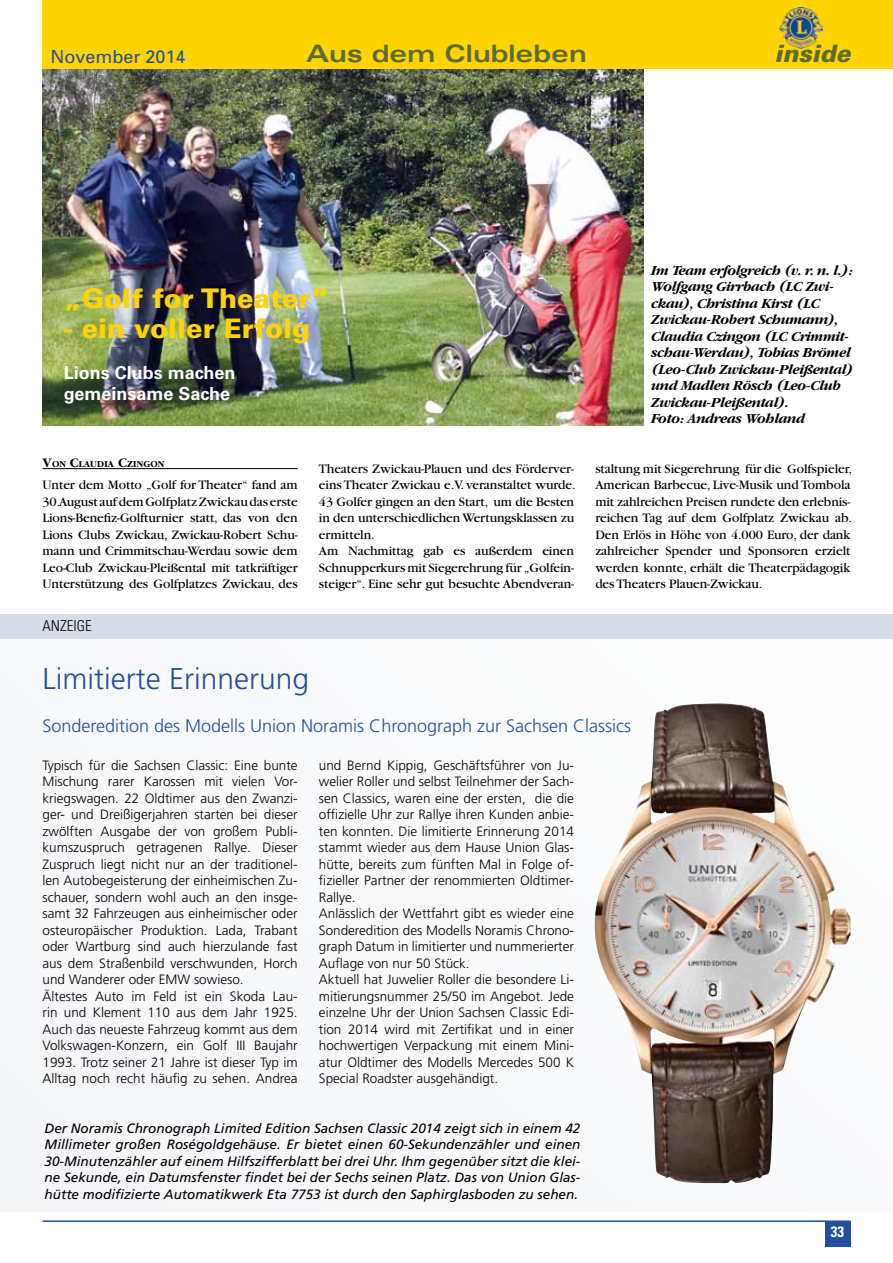
<style>
.page{position:relative;width:893px;height:1263px;background:#fff}
.page>*{position:absolute;margin:0;border:0;box-sizing:border-box;transform-origin:0 0}
.t1{font:300 30px "Frutiger";color:#214f9b}
.t2{font:900 27px "Univers LT";color:#ffd400}
.t3{font:700 expanded 24px "Univers LT";color:#5a6c31}
.t4{font:italic 900 24px "Univers LT";color:#5a6c31}
.t5{font:300 18px "Frutiger";color:#214f9b}
.t6{font:700 18px/21px "Univers LT";color:#fff}
.t7{font:18px "Univers";color:#214f9b}
.t8{font:300 condensed 15px "Univers";color:#000}
.t9{font:700 condensed 15px "Univers LT";color:#fff}
.t10{font:300 13.5px/16.5px "Frutiger LT";color:#000}
.t11{font:13.5px/16.5px "Garamond LT";letter-spacing:-.005em;color:#000}
.t12{font:italic 13.5px/16.5px "Frutiger";color:#000;text-align:justify}
.t13{font:italic 700 12.75px/16.5px "Garamond ITCBQ";letter-spacing:-.01em;color:#000}
.t14{font:700 8.4px "Garamond ITCBQ";letter-spacing:.02em;color:#000}
.s1{font-size:12px}
</style>
<div class="page">
<hr style="left:43px;top:1220px;width:807px;height:2px;background:#214f9b">
<div style="left:825px;top:1221px;width:25px;height:26px;background:#214f9b"></div>
<div style="left:0;top:639px;width:893px;height:573px;background:#f8f9fa"></div>
<img style="left:43px;top:68px;width:600px;height:357px">
<div style="left:43px;top:0;width:850px;height:68px;background:#ffd400"></div>
<img style="left:780px;top:8px;width:42px;height:40px">
<hr style="left:43px;top:468px;width:255px;height:1px;background:#000">
<div style="left:0;top:614px;width:893px;height:24px;background:#d7dde7"></div>
<img style="left:594px;top:704px;width:256px;height:479px">
<h3 class="t7" style="left:50px;top:46px;width:137px">November 2014</h3>
<h3 class="t3" style="left:306px;top:40px;width:282px">Aus dem Clubleben</h3>
<h3 class="t4" style="left:774px;top:38px;width:78px">inside</h3>
<h2 class="t2" style="left:64px;top:281px;width:266px">„Golf for Theater“</h2>
<h2 class="t2" style="left:64px;top:311px;width:248px">- ein voller Erfolg</h2>
<h3 class="t6" style="left:64px;top:362px;width:173px">Lions Clubs machen gemeinsame Sache</h3>
<p class="t13" style="left:651px;top:262px;width:204px">Im Team erfolgreich (v. r. n. l.):<br>Wolfgang Girrbach (LC Zwi&shy;ckau), Christina Kirst (LC<br>Zwickau-Robert Schumann),<br>Claudia Czingon (LC Crimmit&shy;schau-Werdau), Tobias Brömel (Leo-Club Zwickau-Pleißental) und Madlen Rösch (Leo-Club<br>Zwickau-Pleißental).<br>Foto: Andreas Wohland</p>
<p class="t14" style="left:43px;top:459px;width:123px"><span class="s1">V</span>ON <span class="s1">C</span>LAUDIA <span class="s1">C</span>ZINGON</p>
<p class="t11" style="left:43px;top:477px;width:257px;text-align:justify">Unter dem Motto „Golf for Theater“ fand am 30.August auf dem Golfplatz Zwickau das erste Lions-Benefiz-Golfturnier statt, das von den Lions Clubs Zwickau, Zwickau-Robert Schu&shy;mann und Crimmitschau-Werdau sowie dem Leo-Club Zwickau-Pleißental mit tatkräftiger Unterstützung des Golfplatzes Zwickau, des</p>
<p class="t8" style="left:43px;top:617px;width:51px">ANZEIGE</p>
<p class="t11" style="left:319px;top:460px;width:258px">Theaters Zwickau-Plauen und des Förderver&shy;eins Theater Zwickau e.V. veranstaltet wurde.<br>43 Golfer gingen an den Start, um die Besten in den unterschiedlichen Wertungsklassen zu ermitteln.<br>Am Nachmittag gab es außerdem einen Schnupperkurs mit Siegerehrung für „Golfein&shy;steiger“. Eine sehr gut besuchte Abendveran-</p>
<p class="t11" style="left:595px;top:460px;width:258px">staltung mit Siegerehrung für die Golfspieler, American Barbecue, Live-Musik und Tombola mit zahlreichen Preisen rundete den erlebnis&shy;reichen Tag auf dem Golfplatz Zwickau ab.<br>Den Erlös in Höhe von 4.000 Euro, der dank zahlreicher Spender und Sponsoren erzielt werden konnte, erhält die Theaterpädagogik des Theaters Plauen-Zwickau.</p>
<h1 class="t1" style="left:43px;top:662px;width:268px">Limitierte Erinnerung</h1>
<h3 class="t5" style="left:43px;top:715px;width:590px">Sonderedition des Modells Union Noramis Chronograph zur Sachsen Classics</h3>
<p class="t10" style="left:43px;top:757px;width:257px">Typisch für die Sachsen Classic: Eine bunte Mischung rarer Karossen mit vielen Vor&shy;kriegswagen. 22 Oldtimer aus den Zwanzi&shy;ger- und Dreißigerjahren starten bei dieser zwölften Ausgabe der von großem Publi&shy;kumszuspruch getragenen Rallye. Dieser Zuspruch liegt nicht nur an der traditionel&shy;len Autobegeisterung der einheimischen Zu&shy;schauer, sondern wohl auch an den insge&shy;samt 32 Fahrzeugen aus einheimischer oder osteuropäischer Produktion. Lada, Trabant oder Wartburg sind auch hierzulande fast aus dem Straßenbild verschwunden, Horch und Wanderer oder EMW sowieso.<br>Ältestes Auto im Feld ist ein Skoda Lau&shy;rin und Klement 110 aus dem Jahr 1925.<br>Auch das neueste Fahrzeug kommt aus dem Volkswagen-Konzern, ein Golf III Baujahr 1993. Trotz seiner 21 Jahre ist dieser Typ im Alltag noch recht häufig zu sehen. Andrea</p>
<p class="t10" style="left:319px;top:757px;width:257px">und Bernd Kippig, Geschäftsführer von Ju&shy;welier Roller und selbst Teilnehmer der Sach&shy;sen Classics, waren eine der ersten, die die offizielle Uhr zur Rallye ihren Kunden anbie&shy;ten konnten. Die limitierte Erinnerung 2014 stammt wieder aus dem Hause Union Glas&shy;hütte, bereits zum fünften Mal in Folge of&shy;fizieller Partner der renommierten Oldtimer-Rallye.<br>Anlässlich der Wettfahrt gibt es wieder eine Sonderedition des Modells Noramis Chrono&shy;graph Datum in limitierter und nummerierter Auflage von nur 50 Stück.<br>Aktuell hat Juwelier Roller die besondere Li&shy;mitierungsnummer 25/50 im Angebot. Jede einzelne Uhr der Union Sachsen Classic Edi&shy;tion 2014 wird mit Zertifikat und in einer hochwertigen Verpackung mit einem Mini&shy;atur Oldtimer des Modells Mercedes 500 K Special Roadster ausgehändigt.</p>
<p class="t12" style="left:45px;top:1119px;width:537px">Der Noramis Chronograph Limited Edition Sachsen Classic 2014 zeigt sich in einem 42<br>Millimeter großen Roségoldgehäuse. Er bietet einen 60-Sekundenzähler und einen 30-Minutenzähler auf einem Hilfszifferblatt bei drei Uhr. Ihm gegenüber sitzt die klei&shy;ne Sekunde, ein Datumsfenster findet bei der Sechs seinen Platz. Das von Union Glas&shy;hütte modifizierte Automatikwerk Eta 7753 ist durch den Saphirglasboden zu sehen.</p>
<p class="t9" style="left:831px;top:1222px;width:15px">33</p>
</div>
